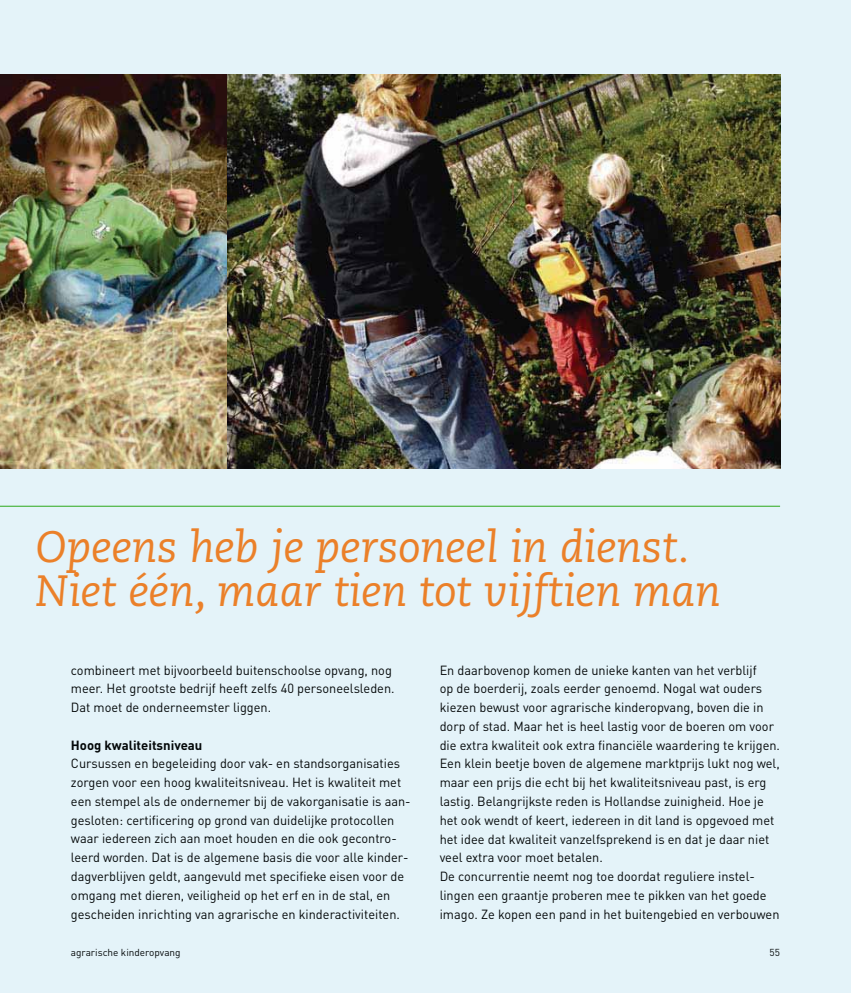
<style>
.page{position:relative;width:851px;height:993px;background:#fff}
.page>*{position:absolute;margin:0;border:0;box-sizing:border-box;transform-origin:0 0}
.t1{font:italic 43.75px/43.8px "Caecilia";color:#eb8029}
.t2{font:13.12px/18.8px "DIN Offc";color:#040809}
.t3{font:10px "DIN Offc";color:#040809}
.s1{font-weight:700}
</style>
<div class="page">
<div style="left:0;top:0;width:850px;height:992px;background:#e4f3f9"></div>
<img style="left:0;top:74px;width:780px;height:394px">
<hr style="left:0;top:505px;width:780px;height:1px;background:#51b848">
<p class="t1" style="left:35px;top:528px;width:686px">Opeens heb je personeel in dienst.<br>Niet één, maar tien tot vijftien man</p>
<p class="t2" style="left:71px;top:661px;width:325px">combineert met bijvoorbeeld buitenschoolse opvang, nog meer. Het grootste bedrijf heeft zelfs 40 personeelsleden.<br>Dat moet de onderneemster liggen.</p>
<p class="t2" style="left:71px;top:736px;width:341px"><span class="s1">Hoog kwaliteitsniveau<br></span>Cursussen en begeleiding door vak- en standsorganisaties zorgen voor een hoog kwaliteitsniveau. Het is kwaliteit met een stempel als de ondernemer bij de vakorganisatie is aan&shy;gesloten: certificering op grond van duidelijke protocollen waar iedereen zich aan moet houden en die ook gecontro&shy;leerd worden. Dat is de algemene basis die voor alle kinder&shy;dagverblijven geldt, aangevuld met specifieke eisen voor de omgang met dieren, veiligheid op het erf en in de stal, en gescheiden inrichting van agrarische en kinderactiviteiten.</p>
<p class="t3" style="left:71px;top:948px;width:111px">agrarische kinderopvang</p>
<p class="t2" style="left:439px;top:661px;width:342px">En daarbovenop komen de unieke kanten van het verblijf<br>op de boerderij, zoals eerder genoemd. Nogal wat ouders kiezen bewust voor agrarische kinderopvang, boven die in dorp of stad. Maar het is heel lastig voor de boeren om voor die extra kwaliteit ook extra financiële waardering te krijgen.<br>Een klein beetje boven de algemene marktprijs lukt nog wel, maar een prijs die echt bij het kwaliteitsniveau past, is erg lastig. Belangrijkste reden is Hollandse zuinigheid. Hoe je het ook wendt of keert, iedereen in dit land is opgevoed met het idee dat kwaliteit vanzelfsprekend is en dat je daar niet veel extra voor moet betalen.<br>De concurrentie neemt nog toe doordat reguliere instel&shy;lingen een graantje proberen mee te pikken van het goede imago. Ze kopen een pand in het buitengebied en verbouwen</p>
<p class="t3" style="left:769px;top:948px;width:12px">55</p>
</div>
